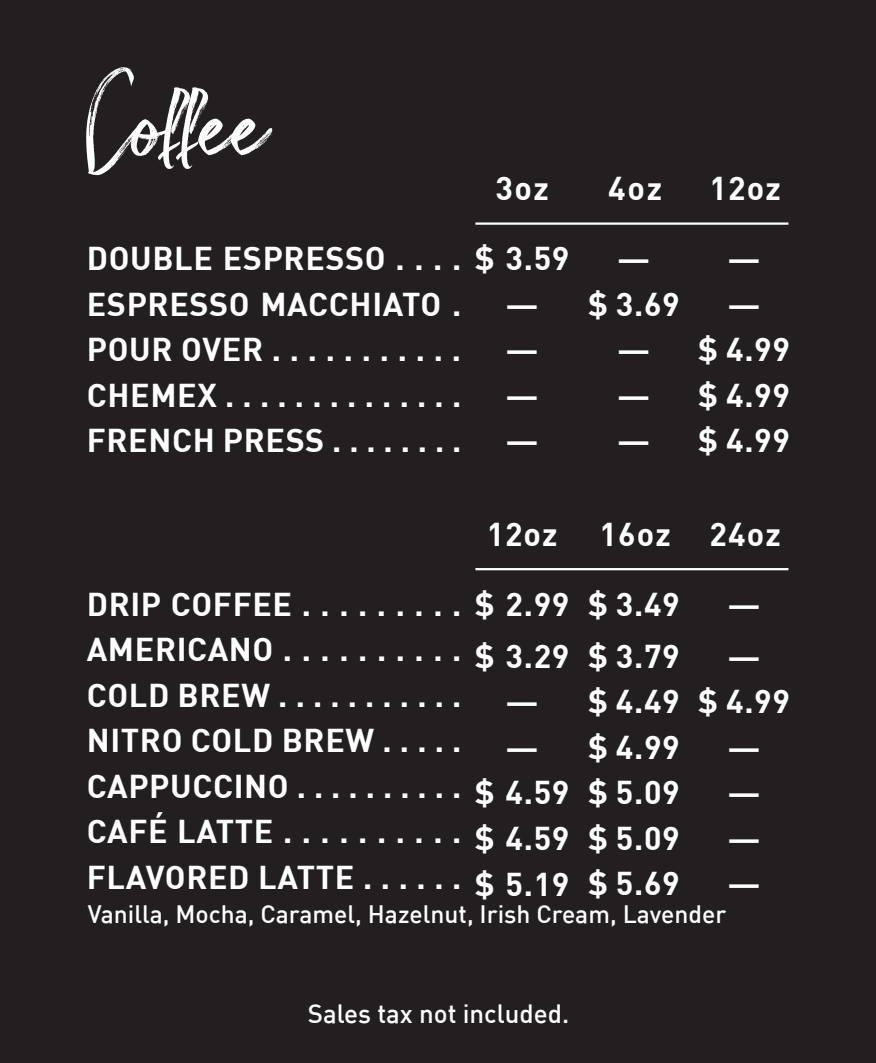
<style>
.page{position:relative;width:876px;height:1063px;background:#fff}
.page>*{position:absolute;margin:0;border:0;box-sizing:border-box;transform-origin:0 0}
.t1{font:121.05px "Rockstar";color:#fff}
.t2{font:700 32.25px/45.5px "DIN";letter-spacing:.02em;color:#fff}
.t3{font:500 25.95px "DIN";color:#fff}
.t4{font:500 24.6px "DIN";color:#fff}
</style>
<div class="page">
<div style="left:0;top:0;width:876px;height:1062px;background:#231f20"></div>
<hr style="left:475px;top:568px;width:313px;height:2px;background:#fff">
<hr style="left:475px;top:222px;width:313px;height:3px;background:#fff">
<h1 class="t1" style="left:86px;top:55px;width:181px">Coffee</h1>
<p class="t2" style="left:495px;top:164px;width:55px">3oz</p>
<p class="t2" style="left:608px;top:164px;width:55px">4oz</p>
<p class="t2" style="left:87px;top:234px;width:484px">DOUBLE ESPRESSO . . . . $ 3.59<br>ESPRESSO MACCHIATO .<br>POUR OVER . . . . . . . . . . .<br>CHEMEX . . . . . . . . . . . . . .<br>FRENCH PRESS . . . . . . . .</p>
<p class="t2" style="left:505px;top:280px;width:35px;text-align:justify">— — — —</p>
<p class="t2" style="left:588px;top:234px;width:93px;text-align:center">—<br>$ 3.69 —<br>—<br>—</p>
<p class="t2" style="left:709px;top:164px;width:73px">12oz</p>
<p class="t2" style="left:698px;top:234px;width:93px;text-align:center">—<br>—<br>$ 4.99 $ 4.99 $ 4.99</p>
<p class="t2" style="left:487px;top:510px;width:72px">12oz</p>
<p class="t2" style="left:599px;top:510px;width:73px">16oz</p>
<p class="t2" style="left:709px;top:509px;width:73px">24oz</p>
<p class="t2" style="left:588px;top:576px;width:93px;line-height:52.1px">$ 3.49 $ 3.79</p>
<p class="t2" style="left:588px;top:677px;width:93px;text-align:justify">$ 4.49 $ 4.99 $ 5.09 $ 5.09 $ 5.69</p>
<p class="t2" style="left:87px;top:580px;width:484px">DRIP COFFEE . . . . . . . . . $ 2.99<br>AMERICANO . . . . . . . . . .<br>COLD BREW . . . . . . . . . . .<br>NITRO COLD BREW . . . . .<br>CAPPUCCINO . . . . . . . . . .<br>CAFÉ LATTE . . . . . . . . . .<br>FLAVORED LATTE . . . . . .</p>
<p class="t4" style="left:88px;top:897px;width:640px">Vanilla, Mocha, Caramel, Hazelnut, Irish Cream, Lavender</p>
<p class="t2" style="left:727px;top:576px;width:35px;line-height:52.1px">— —</p>
<p class="t2" style="left:698px;top:677px;width:93px;text-align:center">$ 4.99 —<br>—<br>—<br>—</p>
<p class="t2" style="left:475px;top:632px;width:96px;text-align:center">$ 3.29 —<br>—<br>$ 4.59 $ 4.59 $ 5.19</p>
<p class="t3" style="left:308px;top:997px;width:263px">Sales tax not included.</p>
</div>
